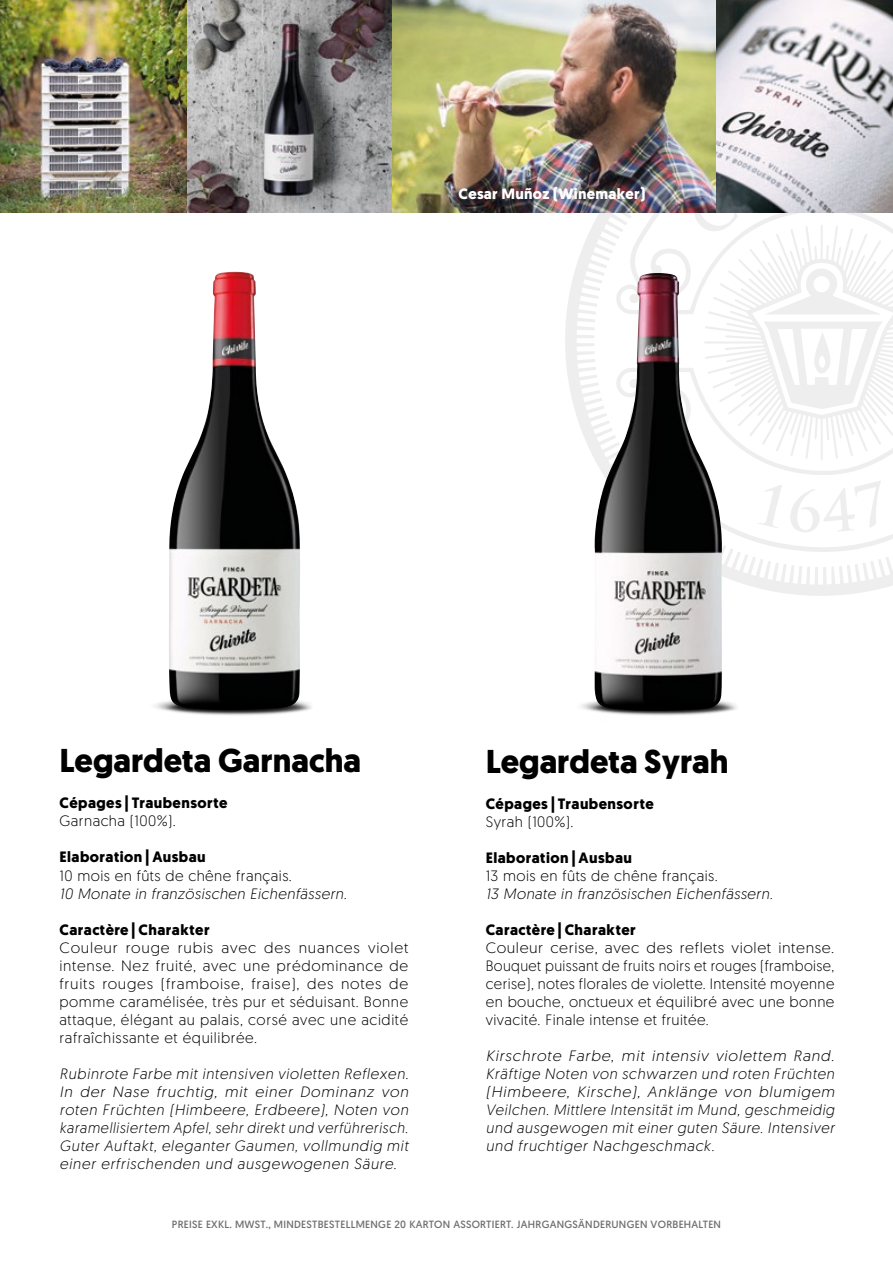
<style>
.page{position:relative;width:893px;height:1263px;background:#fff}
.page>*{position:absolute;margin:0;border:0;box-sizing:border-box;transform-origin:0 0}
.t1{font:700 33px "Geomanist";color:#000}
.t2{font:italic 300 15px/18px "Geomanist";letter-spacing:.05em;color:#000;text-align:justify}
.t3{font:italic 300 15px/18px "Geomanist";letter-spacing:.05em;color:#000;text-align:justify;scale:1.05 1}
.t4{font:300 15px/18px "Geomanist";letter-spacing:.03em;color:#000;text-align:justify;scale:1.04 1}
.t5{font:300 15px/18px "Geomanist";letter-spacing:.03em;color:#000;text-align:justify;scale:1.05 1}
.t6{font:700 15px "Geomanist";letter-spacing:.03em;color:#000}
.t7{font:300 15px "Geomanist";letter-spacing:.03em;color:#000}
.t8{font:italic 300 15px "Geomanist";letter-spacing:.03em;color:#000}
.t9{font:700 15px "Geomanist";letter-spacing:.02em;color:#fff}
.t10{font:10.5px "Geomanist";letter-spacing:.025em;color:#706f6f}
</style>
<div class="page">
<svg style="left:565px;top:213px;width:328px;height:383px"></svg>
<svg style="left:614px;top:213px;width:279px;height:340px"></svg>
<img style="left:593px;top:273px;width:129px;height:379px">
<img style="left:169px;top:272px;width:131px;height:379px">
<img style="left:0;top:0;width:392px;height:213px">
<img style="left:392px;top:0;width:501px;height:213px">
<img style="left:155px;top:651px;width:157px;height:64px">
<img style="left:581px;top:652px;width:156px;height:64px">
<p class="t9" style="left:459px;top:184px;width:188px">Cesar Muñoz (Winemaker)</p>
<h1 class="t1" style="left:60px;top:739px;width:303px">Legardeta Garnacha</h1>
<p class="t6" style="left:60px;top:793px;width:170px">Cépages | Traubensorte</p>
<p class="t7" style="left:60px;top:811px;width:118px">Garnacha (100%).</p>
<p class="t6" style="left:60px;top:847px;width:148px">Elaboration | Ausbau</p>
<p class="t7" style="left:60px;top:865px;width:234px">10 mois en fûts de chêne français.</p>
<p class="t8" style="left:60px;top:883px;width:289px">10 Monate in französischen Eichenfässern.</p>
<p class="t6" style="left:60px;top:919px;width:152px">Caractère | Charakter</p>
<p class="t4" style="left:60px;top:938px;width:337px">Couleur rouge rubis avec des nuances violet intense. Nez fruité, avec une prédominance de fruits rouges (framboise, fraise), des notes de pomme caramélisée, très pur et séduisant. Bonne attaque, élégant au palais, corsé avec une acidité rafraîchissante et équilibrée.</p>
<p class="t2" style="left:60px;top:1064px;width:350px">Rubinrote Farbe mit intensiven violetten Reflexen.<br>In der Nase fruchtig, mit einer Dominanz von roten Früchten (Himbeere, Erdbeere), Noten von karamellisiertem Apfel, sehr direkt und verführerisch.<br>Guter Auftakt, eleganter Gaumen, vollmundig mit einer erfrischenden und ausgewogenen Säure.</p>
<h1 class="t1" style="left:486px;top:739px;width:244px">Legardeta Syrah</h1>
<p class="t6" style="left:486px;top:794px;width:170px">Cépages | Traubensorte</p>
<p class="t7" style="left:486px;top:812px;width:89px">Syrah (100%).</p>
<p class="t6" style="left:486px;top:848px;width:148px">Elaboration | Ausbau</p>
<p class="t7" style="left:486px;top:866px;width:233px">13 mois en fûts de chêne français.</p>
<p class="t8" style="left:486px;top:884px;width:288px">13 Monate in französischen Eichenfässern.</p>
<p class="t6" style="left:486px;top:920px;width:152px">Caractère | Charakter</p>
<p class="t5" style="left:486px;top:938px;width:334px">Couleur cerise, avec des reflets violet intense.<br>Bouquet puissant de fruits noirs et rouges (framboise, cerise), notes florales de violette. Intensité moyenne en bouche, onctueux et équilibré avec une bonne vivacité. Finale intense et fruitée.</p>
<p class="t3" style="left:486px;top:1046px;width:334px">Kirschrote Farbe, mit intensiv violettem Rand.<br>Kräftige Noten von schwarzen und roten Früchten (Himbeere, Kirsche), Anklänge von blumigem Veilchen. Mittlere Intensität im Mund, geschmeidig und ausgewogen mit einer guten Säure. Intensiver und fruchtiger Nachgeschmack.</p>
<p class="t10" style="left:172px;top:1218px;width:551px">PREISE EXKL. MWST., MINDESTBESTELLMENGE 20 KARTON ASSORTIERT. JAHRGANGSÄNDERUNGEN VORBEHALTEN</p>
</div>
